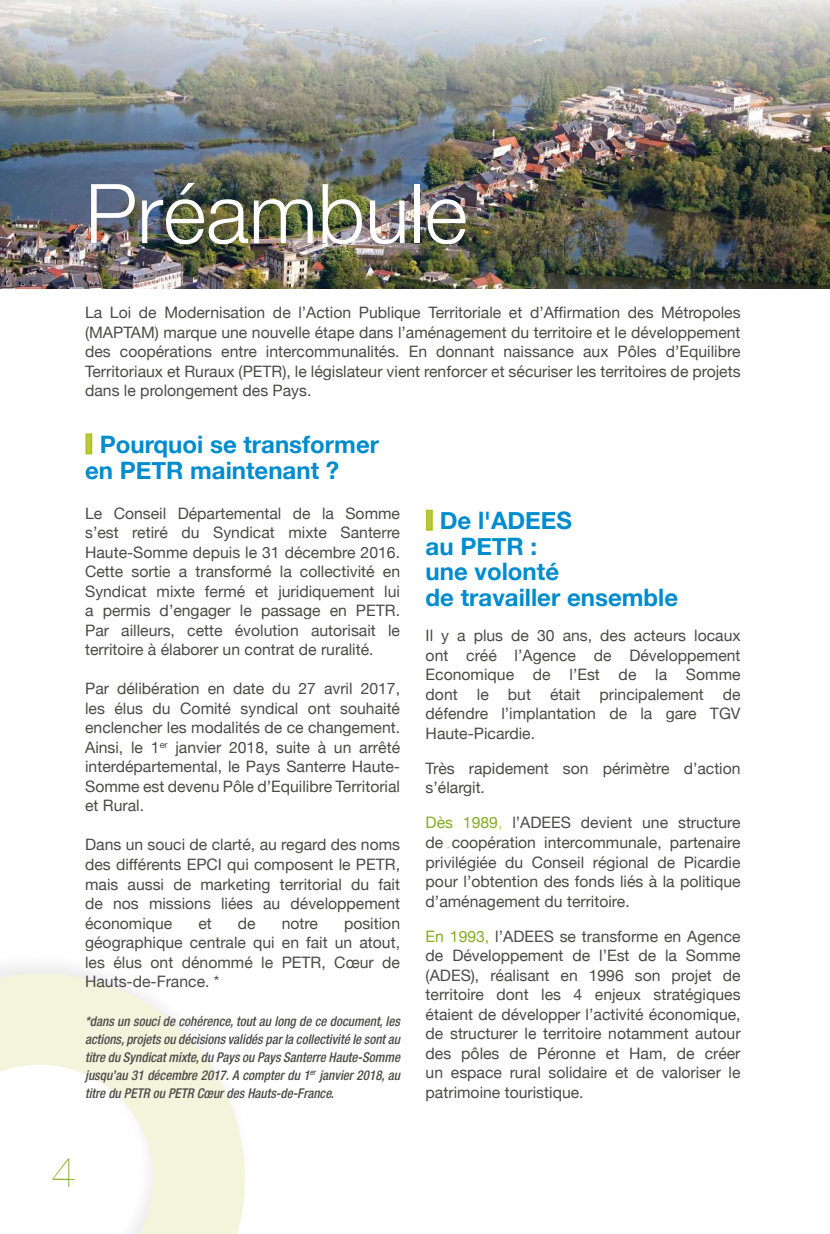
<style>
.page{position:relative;width:830px;height:1234px;background:#fff}
.page>*{position:absolute;margin:0;border:0;box-sizing:border-box;transform-origin:0 0}
.t1{font:300 82.5px "Helvetica Neue";color:#fff}
.t2{font:200 41.4px "Helvetica Neue";color:#85ac23;scale:1.1 1}
.t3{font:700 24px/25.5px "Helvetica Neue";color:#008ccf}
.t4{font:15.75px/19.5px "Helvetica Neue";color:#4a4a49;text-align:justify}
.t5{font:italic 500 condensed 13.5px/18px "Helvetica Neue";color:#4a4a49;text-align:justify;scale:.96 1}
.s1{font-size:25.5px;color:#bbc842}
.s2{color:#85ac23}
.s3{color:#c8d645}
</style>
<div class="page">
<svg style="left:0;top:973px;width:244px;height:260px"></svg>
<img style="left:0;top:145px;width:829px;height:143px">
<img style="left:0;top:0;width:829px;height:145px">
<div style="left:85px;top:433px;width:7px;height:21px;border:3px solid #aec010"></div>
<div style="left:426px;top:509px;width:6px;height:21px;border:3px solid #aec010"></div>
<h1 class="t1" style="left:85px;top:163px;width:384px">Préambule</h1>
<p class="t4" style="left:85px;top:302px;width:656px">La Loi de Modernisation de l’Action Publique Territoriale et d’Affirmation des Métropoles (MAPTAM) marque une nouvelle étape dans l’aménagement du territoire et le développement des coopérations entre intercommunalités. En donnant naissance aux Pôles d’Equilibre Territoriaux et Ruraux (PETR), le législateur vient renforcer et sécuriser les territoires de projets dans le prolongement des Pays.</p>
<h3 class="t3" style="left:85px;top:431px;width:295px"><span class="s1">I</span> Pourquoi se transformer en PETR maintenant ?</h3>
<p class="t4" style="left:85px;top:503px;width:316px">Le Conseil Départemental de la Somme s’est retiré du Syndicat mixte Santerre Haute-Somme depuis le 31 décembre 2016.<br>Cette sortie a transformé la collectivité en Syndicat mixte fermé et juridiquement lui a permis d’engager le passage en PETR.<br>Par ailleurs, cette évolution autorisait le territoire à élaborer un contrat de ruralité.</p>
<p class="t4" style="left:85px;top:678px;width:316px">Par délibération en date du 27 avril 2017, les élus du Comité syndical ont souhaité enclencher les modalités de ce changement.<br>Ainsi, le 1<sup>er</sup> janvier 2018, suite à un arrêté interdépartemental, le Pays Santerre Haute-Somme est devenu Pôle d’Equilibre Territorial et Rural.</p>
<p class="t4" style="left:85px;top:834px;width:316px">Dans un souci de clarté, au regard des noms des différents EPCI qui composent le PETR, mais aussi de marketing territorial du fait de nos missions liées au développement économique</p>
<p class="t4" style="left:85px;top:912px;width:316px;text-indent:259px">position géographique centrale qui en fait un atout, les élus ont dénommé le PETR, Cœur de Hauts-de-France. *</p>
<p class="t5" style="left:85px;top:1011px;width:329px">*dans un souci de cohérence, tout au long de ce document, les actions, projets ou décisions validés par la collectivité le sont au titre du Syndicat mixte, du Pays ou Pays Santerre Haute-Somme jusqu’au 31 décembre 2017. A compter du 1<sup>er</sup> janvier 2018, au titre du PETR ou PETR Cœur des Hauts-de-France.</p>
<p class="t4" style="left:198px;top:912px;width:15px">et</p>
<p class="t4" style="left:238px;top:912px;width:19px">de</p>
<p class="t4" style="left:281px;top:912px;width:38px">notre</p>
<h3 class="t3" style="left:425px;top:507px;width:254px"><span class="s1">I</span> De l'ADEES<br>au PETR :<br>une volonté<br>de travailler ensemble</h3>
<p class="t4" style="left:425px;top:625px;width:316px">Il y a plus de 30 ans, des acteurs locaux ont créé l’Agence de Développement Economique de l’Est de la Somme dont le but était principalement de défendre l’implantation de la gare TGV Haute-Picardie.</p>
<p class="t4" style="left:425px;top:758px;width:316px">Très rapidement son périmètre d’action s’élargit.</p>
<p class="t4" style="left:425px;top:812px;width:316px"><span class="s2">Dès 1989</span><span class="s3">,</span> l’ADEES devient une structure de coopération intercommunale, partenaire privilégiée du Conseil régional de Picardie pour l’obtention des fonds liés à la politique d’aménagement du territoire.</p>
<p class="t4" style="left:425px;top:925px;width:316px"><span class="s2">En 1993,</span> l’ADEES se transforme en Agence de Développement de l’Est de la Somme (ADES), réalisant en 1996 son projet de territoire dont les 4 enjeux stratégiques étaient de développer l’activité économique, de structurer le territoire notamment autour des pôles de Péronne et Ham, de créer un espace rural solidaire et de valoriser le patrimoine touristique.</p>
<h2 class="t2" style="left:51px;top:1147px;width:25px">4</h2>
</div>
